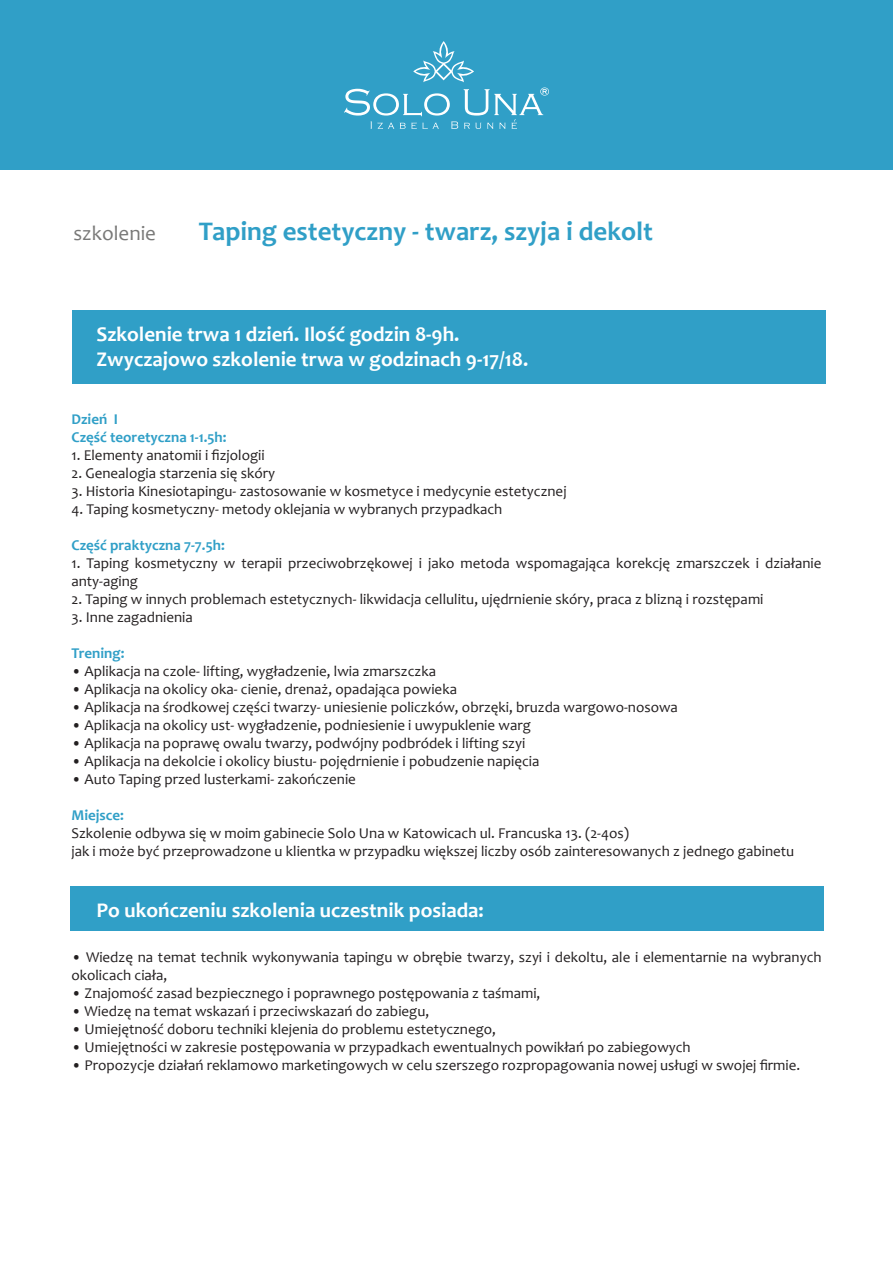
<style>
.page{position:relative;width:893px;height:1263px;background:#fff}
.page>*{position:absolute;margin:0;border:0;box-sizing:border-box;transform-origin:0 0}
.t1{font:700 27px "Candara";color:#309fc7}
.t2{font:700 21px/25.2px "Candara";color:#fff}
.t3{font:21px "Candara";color:#797978}
.t4{font:15px/18px "Candara";color:#231f20}
.t5{font:700 15px/18px "Candara";color:#309fc7}
</style>
<div class="page">
<div style="left:0;top:0;width:893px;height:170px;background:#309fc7"></div>
<svg style="left:413px;top:41px;width:61px;height:41px"></svg>
<svg style="left:344px;top:88px;width:205px;height:41px"></svg>
<div style="left:72px;top:310px;width:754px;height:74px;background:#309fc7"></div>
<div style="left:70px;top:886px;width:753px;height:45px;background:#309fc7"></div>
<h2 class="t3" style="left:73px;top:220px;width:84px">szkolenie</h2>
<h1 class="t1" style="left:199px;top:214px;width:456px">Taping estetyczny - twarz, szyja i dekolt</h1>
<h2 class="t2" style="left:96px;top:321px;width:433px">Szkolenie trwa 1 dzień. Ilość godzin 8-9h.<br>Zwyczajowo szkolenie trwa w godzinach 9-17/18.</h2>
<p class="t5" style="left:71px;top:410px;width:157px">Dzień I<br>Część teoretyczna 1-1.5h:</p>
<p class="t4" style="left:71px;top:446px;width:195px">1. Elementy anatomii i fizjologii</p>
<p class="t4" style="left:71px;top:464px;width:205px">2. Genealogia starzenia się skóry</p>
<p class="t4" style="left:71px;top:482px;width:497px">3. Historia Kinesiotapingu- zastosowanie w kosmetyce i medycynie estetycznej</p>
<p class="t4" style="left:71px;top:500px;width:432px">4. Taping kosmetyczny- metody oklejania w wybranych przypadkach</p>
<p class="t5" style="left:71px;top:536px;width:155px">Część praktyczna 7-7.5h:</p>
<p class="t4" style="left:71px;top:554px;width:752px">1. Taping kosmetyczny w terapii przeciwobrzękowej i jako metoda wspomagająca korekcję zmarszczek i działanie anty-aging</p>
<p class="t4" style="left:71px;top:590px;width:694px">2. Taping w innych problemach estetycznych- likwidacja cellulitu, ujędrnienie skóry, praca z blizną i rozstępami</p>
<p class="t4" style="left:71px;top:608px;width:123px">3. Inne zagadnienia</p>
<p class="t5" style="left:71px;top:644px;width:55px">Trening:</p>
<p class="t4" style="left:71px;top:662px;width:366px">• Aplikacja na czole- lifting, wygładzenie, lwia zmarszczka</p>
<p class="t4" style="left:71px;top:680px;width:387px">• Aplikacja na okolicy oka- cienie, drenaż, opadająca powieka</p>
<p class="t4" style="left:71px;top:698px;width:608px">• Aplikacja na środkowej części twarzy- uniesienie policzków, obrzęki, bruzda wargowo-nosowa</p>
<p class="t4" style="left:71px;top:716px;width:461px">• Aplikacja na okolicy ust- wygładzenie, podniesienie i uwypuklenie warg</p>
<p class="t4" style="left:71px;top:734px;width:455px">• Aplikacja na poprawę owalu twarzy, podwójny podbródek i lifting szyi</p>
<p class="t4" style="left:71px;top:752px;width:470px">• Aplikacja na dekolcie i okolicy biustu- pojędrnienie i pobudzenie napięcia</p>
<p class="t4" style="left:71px;top:770px;width:286px">• Auto Taping przed lusterkami- zakończenie</p>
<p class="t5" style="left:71px;top:806px;width:54px">Miejsce:</p>
<p class="t4" style="left:71px;top:824px;width:724px">Szkolenie odbywa się w moim gabinecie Solo Una w Katowicach ul. Francuska 13. (2-4os)<br>jak i może być przeprowadzone u klientka w przypadku większej liczby osób zainteresowanych z jednego gabinetu</p>
<h2 class="t2" style="left:96px;top:897px;width:389px">Po ukończeniu szkolenia uczestnik posiada:</h2>
<p class="t4" style="left:71px;top:948px;width:752px">• Wiedzę na temat technik wykonywania tapingu w obrębie twarzy, szyi i dekoltu, ale i elementarnie na wybranych okolicach ciała,</p>
<p class="t4" style="left:71px;top:984px;width:470px">• Znajomość zasad bezpiecznego i poprawnego postępowania z taśmami,</p>
<p class="t4" style="left:71px;top:1002px;width:359px">• Wiedzę na temat wskazań i przeciwskazań do zabiegu,</p>
<p class="t4" style="left:71px;top:1020px;width:426px">• Umiejętność doboru techniki klejenia do problemu estetycznego,</p>
<p class="t4" style="left:71px;top:1038px;width:621px">• Umiejętności w zakresie postępowania w przypadkach ewentualnych powikłań po zabiegowych</p>
<p class="t4" style="left:71px;top:1056px;width:730px">• Propozycje działań reklamowo marketingowych w celu szerszego rozpropagowania nowej usługi w swojej firmie.</p>
</div>
